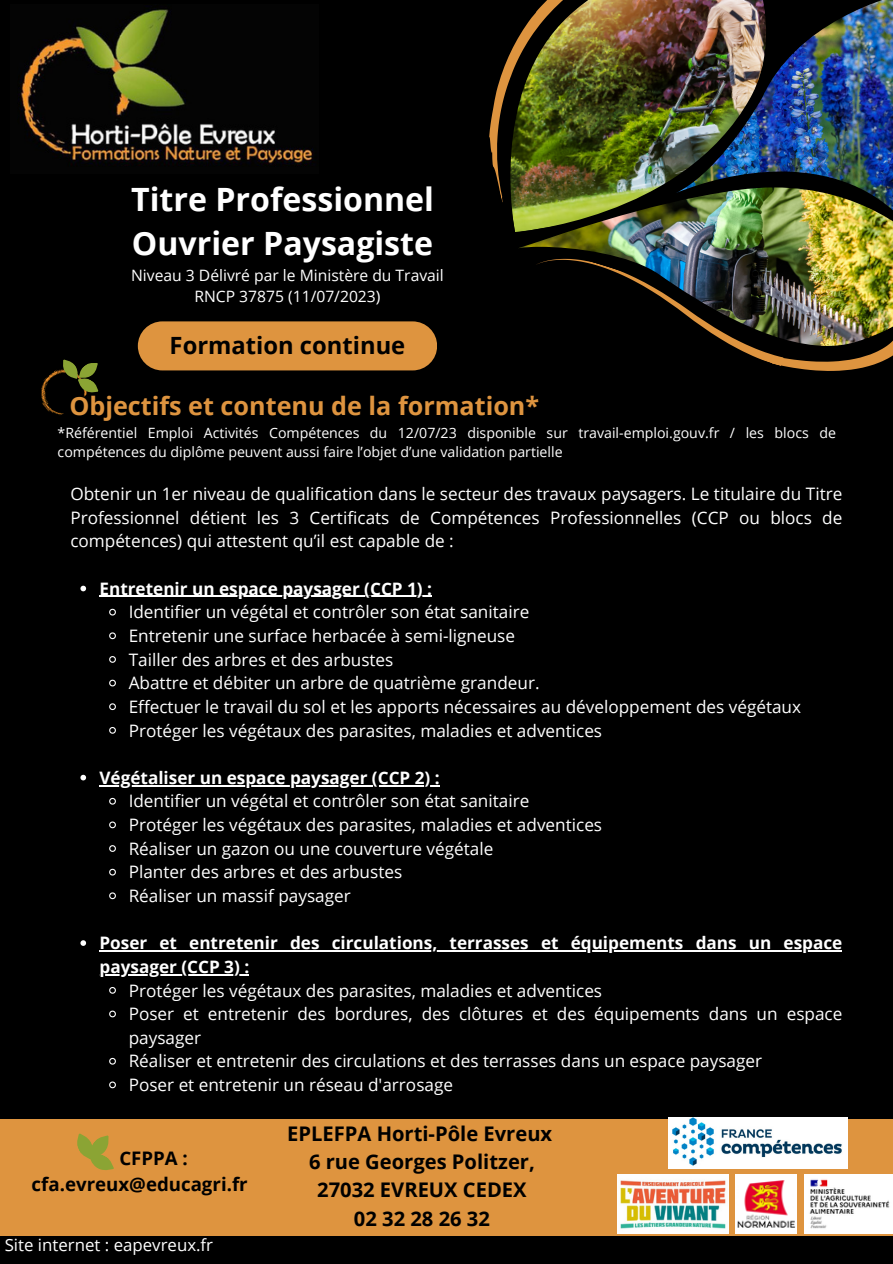
<style>
.page{position:relative;width:893px;height:1264px;background:#fff}
.page>*{position:absolute;margin:0;border:0;box-sizing:border-box;transform-origin:0 0}
.t1{font:700 32.1px/44.8px "Open Sans";color:#fff}
.t2{font:700 25.2px "Open Sans";color:#de943f}
.t3{font:700 23.7px "Open Sans";color:#000}
.t4{font:700 20.1px/28.2px "Open Sans";color:#000;text-align:center}
.t5{font:700 18.6px/25.8px "Open Sans";color:#000}
.t6{font:17.1px/23.7px "Open Sans";color:#fff}
.t7{font:700 17.1px "Open Sans";color:#fff}
.t8{font:16.8px "Open Sans";color:#fff}
.t9{font:15.6px/21.3px "Open Sans";color:#fff;text-align:center}
.t10{font:14.1px/19.2px "Open Sans";color:#fff}
.s1{font-weight:700}
</style>
<div class="page">
<div style="left:0;top:0;width:892px;height:1263px;background:#000"></div>
<img style="left:18px;top:6px;width:297px;height:160px">
<img style="left:519px;top:232px;width:157px;height:16px">
<img style="left:676px;top:0;width:216px;height:246px">
<img style="left:511px;top:0;width:275px;height:232px">
<div style="left:138px;top:321px;width:299px;height:49px;background:#de943f;border-radius:25px"></div>
<img style="left:528px;top:246px;width:364px;height:125px">
<img style="left:489px;top:0;width:245px;height:203px">
<svg style="left:80px;top:585px;width:6px;height:6px"></svg>
<hr style="left:99px;top:596px;width:333px;height:1px;background:#fff">
<svg style="left:109px;top:608px;width:7px;height:8px"></svg>
<svg style="left:109px;top:632px;width:7px;height:8px"></svg>
<svg style="left:109px;top:656px;width:7px;height:7px"></svg>
<svg style="left:109px;top:679px;width:7px;height:8px"></svg>
<svg style="left:109px;top:703px;width:7px;height:8px"></svg>
<svg style="left:109px;top:727px;width:7px;height:7px"></svg>
<svg style="left:80px;top:774px;width:6px;height:6px"></svg>
<hr style="left:99px;top:785px;width:341px;height:1px;background:#fff">
<svg style="left:109px;top:797px;width:7px;height:8px"></svg>
<svg style="left:109px;top:821px;width:7px;height:8px"></svg>
<svg style="left:109px;top:845px;width:7px;height:7px"></svg>
<svg style="left:109px;top:868px;width:7px;height:8px"></svg>
<svg style="left:109px;top:892px;width:7px;height:8px"></svg>
<svg style="left:80px;top:940px;width:6px;height:5px"></svg>
<hr style="left:99px;top:950px;width:743px;height:1px;background:#fff">
<hr style="left:99px;top:974px;width:150px;height:1px;background:#fff">
<svg style="left:109px;top:987px;width:7px;height:7px"></svg>
<svg style="left:109px;top:1010px;width:7px;height:8px"></svg>
<svg style="left:109px;top:1057px;width:7px;height:8px"></svg>
<svg style="left:109px;top:1081px;width:7px;height:8px"></svg>
<img style="left:41px;top:370px;width:44px;height:45px">
<svg style="left:58px;top:359px;width:41px;height:37px"></svg>
<div style="left:0;top:1118px;width:892px;height:117px;background:#de943f"></div>
<svg style="left:77px;top:1133px;width:37px;height:37px"></svg>
<img style="left:735px;top:1174px;width:61px;height:59px">
<img style="left:617px;top:1174px;width:111px;height:59px">
<img style="left:804px;top:1174px;width:88px;height:59px">
<img style="left:668px;top:1117px;width:179px;height:51px">
<h4 class="t1" style="left:131px;top:176px;width:304px">Titre Professionnel<br>Ouvrier Paysagiste</h4>
<h4 class="t9" style="left:131px;top:264px;width:314px">Niveau 3 Délivré par le Ministère du Travail<br>RNCP 37875 (11/07/2023)</h4>
<h3 class="t3" style="left:170px;top:329px;width:237px">Formation continue</h3>
<h4 class="t2" style="left:69px;top:388px;width:471px">Objectifs et contenu de la formation*</h4>
<h4 class="t10" style="left:58px;top:423px;width:779px">*Référentiel Emploi Activités Compétences du 12/07/23 disponible sur travail-emploi.gouv.fr / les blocs de compétences du diplôme peuvent aussi faire l’objet d’une validation partielle</h4>
<p class="t6" style="left:70px;top:481px;width:773px;text-align:justify">Obtenir un 1er niveau de qualification dans le secteur des travaux paysagers. Le titulaire du Titre Professionnel détient les 3 Certificats de Compétences Professionnelles (CCP ou blocs de compétences) qui attestent qu’il est capable de :</p>
<h1 class="t7" style="left:99px;top:576px;width:334px">Entretenir un espace paysager (CCP 1) :</h1>
<p class="t6" style="left:129px;top:600px;width:402px">Identifier un végétal et contrôler son état sanitaire</p>
<h4 class="t6" style="left:129px;top:623px;width:388px">Entretenir une surface herbacée à semi-ligneuse</h4>
<p class="t6" style="left:129px;top:647px;width:266px">Tailler des arbres et des arbustes</p>
<p class="t6" style="left:129px;top:670px;width:412px">Abattre et débiter un arbre de quatrième grandeur.</p>
<p class="t6" style="left:129px;top:694px;width:674px">Effectuer le travail du sol et les apports nécessaires au développement des végétaux</p>
<p class="t6" style="left:129px;top:718px;width:475px">Protéger les végétaux des parasites, maladies et adventices</p>
<p class="t7" style="left:99px;top:765px;width:342px">Végétaliser un espace paysager (CCP 2) :</p>
<h2 class="t6" style="left:129px;top:789px;width:402px">Identifier un végétal et contrôler son état sanitaire</h2>
<p class="t6" style="left:129px;top:812px;width:475px">Protéger les végétaux des parasites, maladies et adventices</p>
<h4 class="t6" style="left:129px;top:836px;width:366px">Réaliser un gazon ou une couverture végétale</h4>
<h4 class="t6" style="left:129px;top:859px;width:275px">Planter des arbres et des arbustes</h4>
<h4 class="t6" style="left:129px;top:883px;width:223px">Réaliser un massif paysager</h4>
<h4 class="t7" style="left:99px;top:931px;width:744px">Poser et entretenir des circulations, terrasses et équipements dans un espace</h4>
<h4 class="t6" style="left:129px;top:954px;width:475px;text-indent:-29px"><span class="s1">paysager (CCP 3) :<br></span>Protéger les végétaux des parasites, maladies et adventices</h4>
<h4 class="t6" style="left:129px;top:1001px;width:715px">Poser et entretenir des bordures, des clôtures et des équipements dans un espace paysager</h4>
<h4 class="t6" style="left:129px;top:1048px;width:635px">Réaliser et entretenir des circulations et des terrasses dans un espace paysager</h4>
<h4 class="t6" style="left:129px;top:1072px;width:326px">Poser et entretenir un réseau d'arrosage</h4>
<h4 class="t5" style="left:32px;top:1144px;width:217px;text-indent:88px">CFPPA : cfa.evreux@educagri.fr</h4>
<h4 class="t8" style="left:5px;top:1232px;width:210px">Site internet : eapevreux.fr</h4>
<h4 class="t4" style="left:287px;top:1119px;width:266px">EPLEFPA Horti-Pôle Evreux<br>6 rue Georges Politzer,<br>27032 EVREUX CEDEX<br>02 32 28 26 32</h4>
</div>
